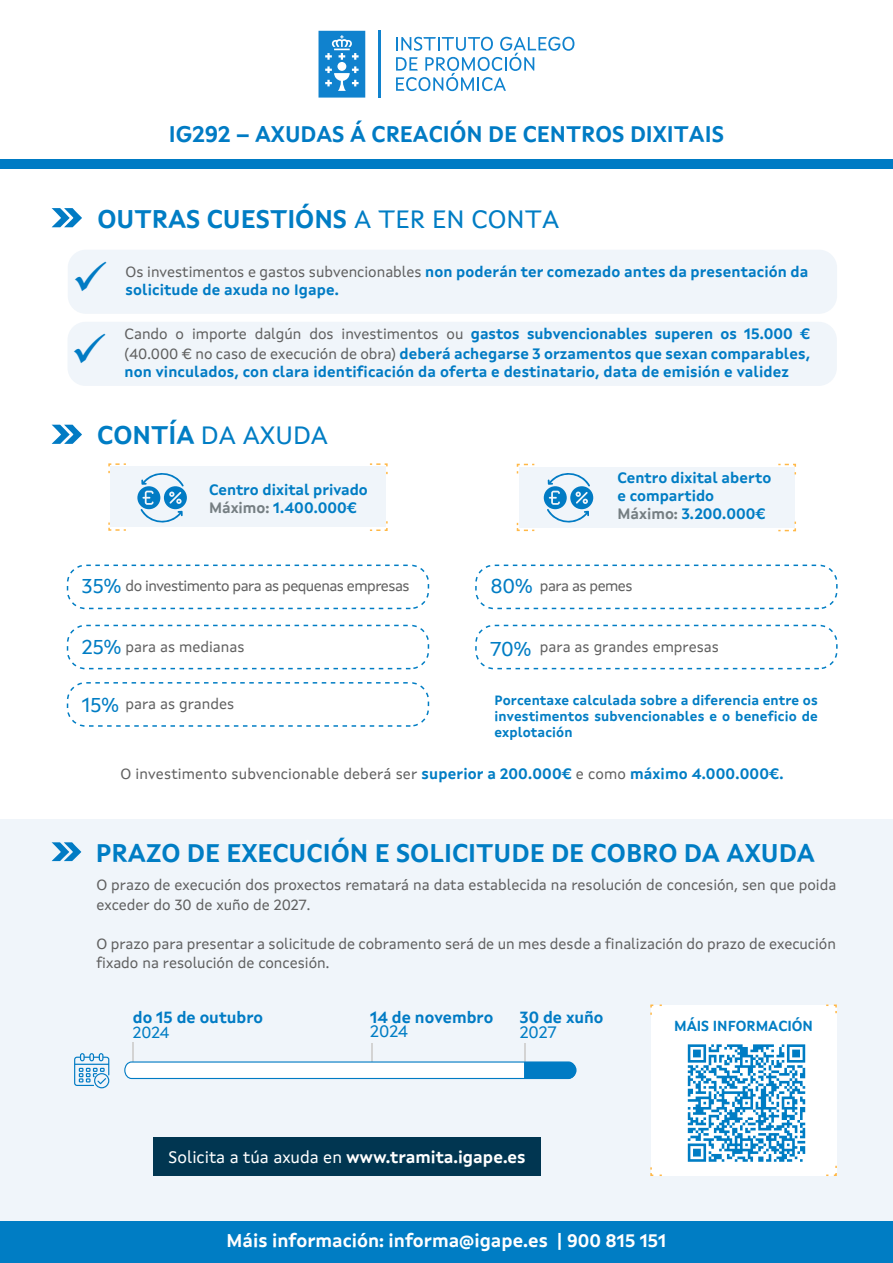
<style>
.page{position:relative;width:893px;height:1263px;background:#fff}
.page>*{position:absolute;margin:0;border:0;box-sizing:border-box;transform-origin:0 0}
.t1{font:700 25.5px "Xunta Sans";color:#007dc4}
.t2{font:25.5px "Xunta Sans";color:#007dc4}
.t3{font:700 22.5px "Xunta Sans";color:#007bc4}
.t4{font:20.4px "Xunta Sans";color:#007dc4}
.t5{font:700 18.3px "Xunta Sans";color:#fff}
.t6{font:700 16.95px "Xunta Sans";color:#fff}
.t7{font:16.8px "Xunta Sans";color:#007dc4}
.t8{font:16.35px "Xunta Sans";color:#007dc4}
.t9{font:700 16.05px "Xunta Sans";color:#007bc4}
.t10{font:15px/19.5px "Xunta Sans";color:#606060}
.t11{font:700 15px/19.5px "Xunta Sans";letter-spacing:.01em;color:#007bc4}
.t12{font:700 15px/18px "Xunta Sans";color:#007dc4}
.t13{font:15px "Xunta Sans";letter-spacing:-.035em;color:#606060}
.t14{font:700 14.55px "Xunta Sans";color:#007dc4}
.t15{font:700 13.5px/16.2px "Xunta Sans";letter-spacing:.01em;color:#007dc4;text-align:justify}
.s1{font-weight:400}
.s2{font-weight:400;color:#606060}
.s3{font-weight:700}
.s4{color:#757e82}
.s5{font-weight:700;color:#007dc4}
.s6{font-size:18px}
</style>
<div class="page">
<div style="left:0;top:159px;width:893px;height:10px;background:#007bc4"></div>
<svg style="left:318px;top:31px;width:47px;height:67px;background:#3897d6"></svg>
<svg style="left:396px;top:37px;width:178px;height:54px"></svg>
<hr style="left:379px;top:30px;width:2px;height:67px;background:#1082ce">
<div style="left:0;top:1218px;width:893px;height:45px;background:#007dc4"></div>
<div style="left:68px;top:322px;width:769px;height:64px;background:#f0f5fa;border-radius:18px"></div>
<div style="left:68px;top:250px;width:769px;height:64px;background:#f0f5fa;border-radius:18px"></div>
<svg style="left:52px;top:208px;width:30px;height:19px"></svg>
<svg style="left:52px;top:425px;width:30px;height:19px"></svg>
<div style="left:111px;top:466px;width:275px;height:61px;background:#f0f5fa"></div>
<svg style="left:370px;top:521px;width:18px;height:10px"></svg>
<svg style="left:108px;top:463px;width:18px;height:10px"></svg>
<svg style="left:108px;top:522px;width:18px;height:9px"></svg>
<svg style="left:370px;top:463px;width:18px;height:11px"></svg>
<svg style="left:137px;top:473px;width:50px;height:50px"></svg>
<div style="left:519px;top:467px;width:276px;height:61px;background:#f0f5fa"></div>
<svg style="left:778px;top:522px;width:19px;height:10px"></svg>
<svg style="left:516px;top:463px;width:18px;height:10px"></svg>
<svg style="left:516px;top:523px;width:18px;height:9px"></svg>
<svg style="left:778px;top:463px;width:19px;height:11px"></svg>
<svg style="left:544px;top:473px;width:49px;height:50px"></svg>
<div style="left:67px;top:564px;width:362px;height:45px;border:2px dashed #007dc4;border-radius:18px"></div>
<div style="left:67px;top:625px;width:362px;height:44px;border:2px dashed #007dc4;border-radius:18px"></div>
<div style="left:67px;top:682px;width:362px;height:45px;border:2px dashed #007dc4;border-radius:18px"></div>
<div style="left:475px;top:564px;width:363px;height:45px;border:2px dashed #007dc4;border-radius:18px"></div>
<div style="left:475px;top:625px;width:363px;height:44px;border:2px dashed #007dc4;border-radius:18px"></div>
<div style="left:0;top:819px;width:893px;height:401px;background:#f0f5fa"></div>
<div style="left:153px;top:1137px;width:388px;height:39px;background:#013651"></div>
<svg style="left:52px;top:842px;width:29px;height:19px"></svg>
<svg style="left:124px;top:1043px;width:452px;height:36px"></svg>
<svg style="left:74px;top:1053px;width:35px;height:35px"></svg>
<div style="left:651px;top:1005px;width:185px;height:171px;background:#fff"></div>
<svg style="left:650px;top:1004px;width:12px;height:11px"></svg>
<svg style="left:826px;top:1004px;width:11px;height:9px"></svg>
<svg style="left:826px;top:1166px;width:11px;height:10px"></svg>
<svg style="left:650px;top:1167px;width:12px;height:9px"></svg>
<svg style="left:688px;top:1044px;width:117px;height:118px"></svg>
<h2 class="t3" style="left:169px;top:121px;width:557px">IG292 – AXUDAS Á CREACIÓN DE CENTROS DIXITAIS</h2>
<h1 class="t1" style="left:98px;top:203px;width:463px">OUTRAS CUESTIÓNS <span class="s1">A TER EN CONTA</span></h1>
<p class="t11" style="left:126px;top:262px;width:684px"><span class="s2">Os investimentos e gastos subvencionables</span> non poderán ter comezado antes da presentación da</p>
<p class="t11" style="left:72px;top:280px;width:268px">✓ solicitude de axuda no Igape.</p>
<p class="t11" style="left:125px;top:324px;width:687px"><span class="s2">Cando o importe dalgún dos investimentos ou</span> gastos subvencionables superen os 15.000 € <span class="s2">(40.000 € no caso de execución de obra)</span> deberá achegarse 3 orzamentos que sexan comparables,</p>
<p class="t11" style="left:71px;top:362px;width:720px">✓ non vinculados, con clara identificación da oferta e destinatario, data de emisión e validez</p>
<h1 class="t2" style="left:97px;top:420px;width:232px"><span class="s3">CONTÍA</span> DA AXUDA</h1>
<p class="t12" style="left:209px;top:481px;width:160px">Centro dixital privado<br><span class="s4">Máximo:</span> 1.400.000€</p>
<p class="t12" style="left:617px;top:469px;width:155px">Centro dixital aberto e compartido<br><span class="s4">Máximo:</span> 3.200.000€</p>
<h3 class="t4" style="left:82px;top:573px;width:41px">35%</h3>
<p class="t13" style="left:126px;top:577px;width:286px">do investimento para as pequenas empresas</p>
<h3 class="t4" style="left:82px;top:635px;width:41px">25%</h3>
<p class="t10" style="left:126px;top:636px;width:121px">para as medianas</p>
<h3 class="t4" style="left:82px;top:692px;width:39px">15%</h3>
<p class="t10" style="left:126px;top:694px;width:110px">para as grandes</p>
<h3 class="t4" style="left:490px;top:573px;width:44px">80%</h3>
<p class="t13" style="left:540px;top:577px;width:94px">para as pemes</p>
<p class="t10" style="left:540px;top:636px;width:180px">para as grandes empresas</p>
<p class="t15" style="left:494px;top:692px;width:325px">Porcentaxe calculada sobre a diferencia entre os investimentos subvencionables e o beneficio de explotación</p>
<h3 class="t4" style="left:490px;top:636px;width:43px">70%</h3>
<p class="t10" style="left:120px;top:763px;width:665px">O investimento subvencionable deberá ser <span class="s5">superior a 200.000€</span> e como <span class="s5">máximo 4.000.000€.</span></p>
<h1 class="t1" style="left:96px;top:837px;width:721px">PRAZO DE EXECUCIÓN E SOLICITUDE DE COBRO DA AXUDA</h1>
<p class="t10" style="left:96px;top:875px;width:741px">O prazo de execución dos proxectos rematará na data establecida na resolución de concesión, sen que poida exceder do 30 de xuño de 2027.</p>
<p class="t10" style="left:96px;top:934px;width:741px">O prazo para presentar a solicitude de cobramento será de un mes desde a finalización do prazo de execución fixado na resolución de concesión.</p>
<p class="t9" style="left:133px;top:1008px;width:132px">do 15 de outubro</p>
<p class="t9" style="left:370px;top:1008px;width:125px">14 de novembro</p>
<p class="t7" style="left:370px;top:1021px;width:39px">2024</p>
<p class="t8" style="left:133px;top:1023px;width:38px">2024</p>
<p class="t9" style="left:520px;top:1008px;width:85px">30 de xuño</p>
<p class="t7" style="left:520px;top:1021px;width:38px">2027</p>
<p class="t14" style="left:674px;top:1017px;width:140px">MÁIS INFORMACIÓN</p>
<p class="t6" style="left:169px;top:1146px;width:359px"><span class="s1">Solicita a túa axuda en</span> www.tramita.igape.es</p>
<p class="t5" style="left:227px;top:1230px;width:441px">Máis información: informa@igape.es | <span class="s6">900 815 151</span></p>
</div>
